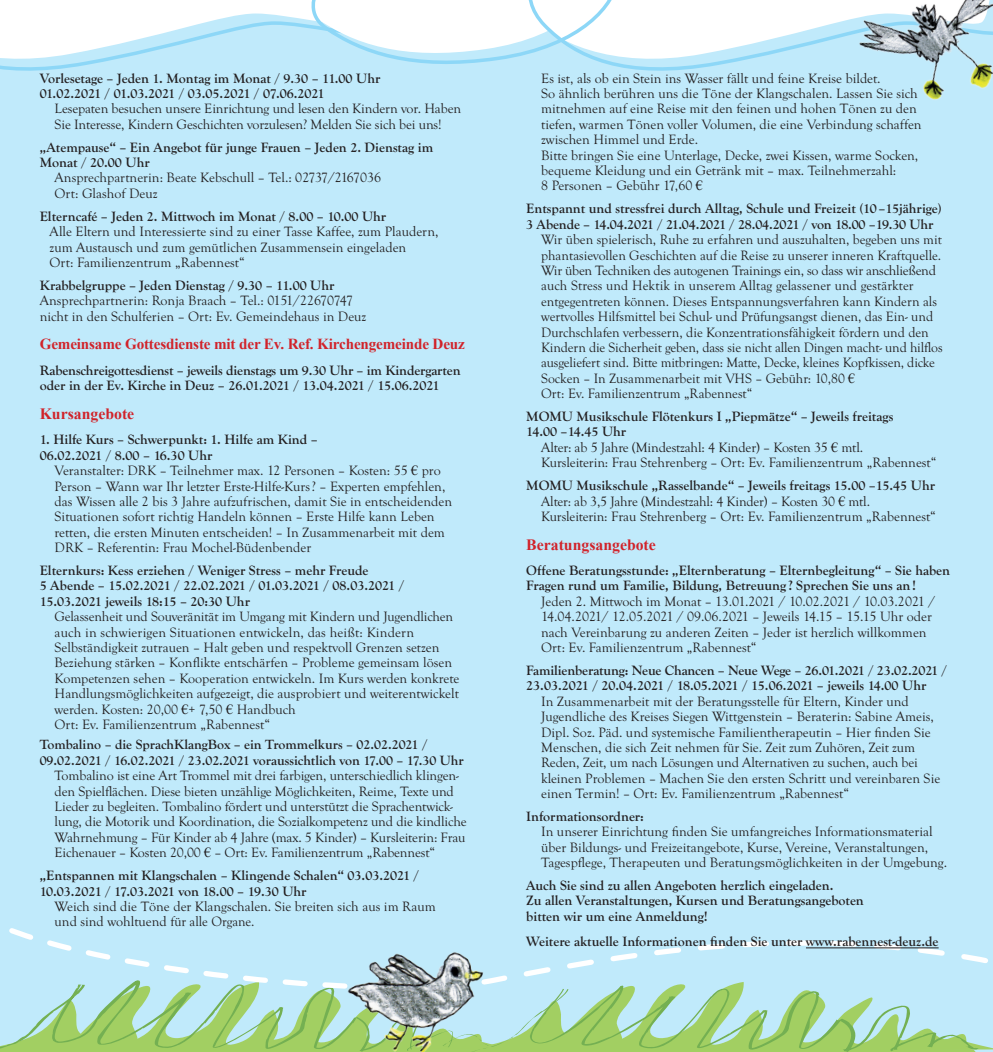
<style>
.page{position:relative;width:993px;height:1052px;background:#fff}
.page>*{position:absolute;margin:0;border:0;box-sizing:border-box;transform-origin:0 0}
.t1{font:700 15.75px "Times New Roman";color:#d1232a}
.t2{font:700 15.22px "Times New Roman";letter-spacing:-.01em;color:#d1232a}
.t3{font:14px/15.4px "Goudy Old Sty T";color:#231f20}
.t4{font:700 14px/15.4px "Goudy Old Sty T";color:#231f20}
.t5{font:700 13.83px/15.4px "Goudy Old Sty T";color:#231f20}
.s1{font-family:"Times New Roman"}
.s2{font-weight:700}
</style>
<div class="page">
<div style="left:0;top:0;width:992px;height:1052px;background:#c0eafb"></div>
<svg style="left:0;top:0;width:848px;height:71px"></svg>
<svg style="left:0;top:988px;width:992px;height:63px"></svg>
<svg style="left:9px;top:928px;width:979px;height:60px"></svg>
<img style="left:334px;top:928px;width:161px;height:124px">
<img style="left:848px;top:0;width:144px;height:100px">
<hr style="left:805px;top:947px;width:133px;height:1px;background:#231f20">
<p class="t4" style="left:40px;top:70px;width:342px">Vorlesetage – Jeden 1. Montag im Monat / 9.30 – 11.00 Uhr<br>01.02.2021 / 01.03.2021 / 03.05.2021 / 07.06.2021</p>
<p class="t3" style="left:55px;top:101px;width:408px">Lesepaten besuchen unsere Einrichtung und lesen den Kindern vor. Haben<br>Sie Interesse, Kindern Geschichten vorzulesen? Melden Sie sich bei uns!</p>
<p class="t4" style="left:40px;top:139px;width:395px">„Atempause“ – Ein Angebot für junge Frauen – Jeden 2. Dienstag im<br>Monat / 20.00 Uhr</p>
<p class="t3" style="left:55px;top:170px;width:328px">Ansprechpartnerin: Beate Kebschull – Tel.: 02737/2167036<br>Ort: Glashof Deuz</p>
<p class="t4" style="left:40px;top:208px;width:348px">Elterncafé – Jeden 2. Mittwoch im Monat / 8.00 – 10.00 Uhr</p>
<p class="t3" style="left:50px;top:224px;width:390px">Alle Eltern und Interessierte sind zu einer Tasse Kaffee, zum Plaudern, zum Austausch und zum gemütlichen Zusammensein eingeladen<br>Ort: Familienzentrum „Rabennest“</p>
<p class="t4" style="left:40px;top:277px;width:296px">Krabbelgruppe – Jeden Dienstag / 9.30 – 11.00 Uhr</p>
<p class="t3" style="left:40px;top:293px;width:328px">Ansprechpartnerin: Ronja Braach – Tel.: 0151/22670747 nicht in den Schulferien – Ort: Ev. Gemeindehaus in Deuz</p>
<p class="t2" style="left:40px;top:334px;width:426px">Gemeinsame Gottesdienste mit der Ev. Ref. Kirchengemeinde Deuz</p>
<p class="t4" style="left:40px;top:362px;width:422px">Rabenschreigottesdienst – jeweils dienstags um 9.30 Uhr – im Kindergarten oder in der Ev. Kirche in Deuz – 26.01.2021 / 13.04.2021 / 15.06.2021</p>
<p class="t1" style="left:40px;top:403px;width:96px">Kursangebote</p>
<p class="t4" style="left:40px;top:432px;width:279px">1. Hilfe Kurs – Schwerpunkt: 1. Hilfe am Kind –<br>06.02.2021 / 8.00 – 16.30 Uhr</p>
<p class="t3" style="left:55px;top:463px;width:399px">Veranstalter: DRK – Teilnehmer max. 12 Personen – Kosten: 55 <span class="s1">€</span> pro Person – Wann war Ihr letzter Erste-Hilfe-Kurs? – Experten empfehlen, das Wissen alle 2 bis 3 Jahre aufzufrischen, damit Sie in entscheidenden Situationen sofort richtig Handeln können – Erste Hilfe kann Leben retten, die ersten Minuten entscheiden! – In Zusammenarbeit mit dem DRK – Referentin: Frau Mochel-Büdenbender</p>
<p class="t4" style="left:40px;top:563px;width:366px">Elternkurs: Kess erziehen / Weniger Stress – mehr Freude<br>5 Abende – 15.02.2021 / 22.02.2021 / 01.03.2021 / 08.03.2021 /<br>15.03.2021 jeweils 18:15 – 20:30 Uhr</p>
<p class="t3" style="left:55px;top:609px;width:406px">Gelassenheit und Souveränität im Umgang mit Kindern und Jugendlichen auch in schwierigen Situationen entwickeln, das heißt: Kindern Selbständigkeit zutrauen – Halt geben und respektvoll Grenzen setzen Beziehung stärken – Konflikte entschärfen – Probleme gemeinsam lösen Kompetenzen sehen – Kooperation entwickeln. Im Kurs werden konkrete Handlungsmöglichkeiten aufgezeigt, die ausprobiert und weiterentwickelt werden. Kosten: 20,00 <span class="s1">€</span>+ 7,50 <span class="s1">€</span> Handbuch<br>Ort: Ev. Familienzentrum „Rabennest“</p>
<p class="t5" style="left:40px;top:737px;width:425px">Tombalino – die SprachKlangBox – ein Trommelkurs – 02.02.2021 /<br>09.02.2021 / 16.02.2021 / 23.02.2021 voraussichtlich von 17.00 – 17.30 Uhr</p>
<p class="t3" style="left:55px;top:768px;width:413px">Tombalino ist eine Art Trommel mit drei farbigen, unterschiedlich klingen&shy;den Spielflächen. Diese bieten unzählige Möglichkeiten, Reime, Texte und Lieder zu begleiten. Tombalino fördert und unterstützt die Sprachentwick&shy;lung, die Motorik und Koordination, die Sozialkompetenz und die kindliche Wahrnehmung – Für Kinder ab 4 Jahre (max. 5 Kinder) – Kursleiterin: Frau Eichenauer – Kosten 20,00 <span class="s1">€</span> – Ort: Ev. Familienzentrum „Rabennest“</p>
<p class="t4" style="left:40px;top:868px;width:381px">„Entspannen mit Klangschalen – Klingende Schalen“ 03.03.2021 /<br>10.03.2021 / 17.03.2021 von 18.00 – 19.30 Uhr</p>
<p class="t3" style="left:55px;top:898px;width:382px">Weich sind die Töne der Klangschalen. Sie breiten sich aus im Raum und sind wohltuend für alle Organe.</p>
<p class="t3" style="left:541px;top:70px;width:382px">Es ist, als ob ein Stein ins Wasser fällt und feine Kreise bildet.<br>So ähnlich berühren uns die Töne der Klangschalen. Lassen Sie sich mitnehmen auf eine Reise mit den feinen und hohen Tönen zu den tiefen, warmen Tönen voller Volumen, die eine Verbindung schaffen zwischen Himmel und Erde.<br>Bitte bringen Sie eine Unterlage, Decke, zwei Kissen, warme Socken, bequeme Kleidung und ein Getränk mit – max. Teilnehmerzahl:<br>8 Personen – Gebühr 17,60 <span class="s1">€</span></p>
<p class="t4" style="left:526px;top:201px;width:417px">Entspannt und stressfrei durch Alltag, Schule und Freizeit (10–15jährige)<br>3 Abende – 14.04.2021 / 21.04.2021 / 28.04.2021 / von 18.00 –19.30 Uhr</p>
<p class="t3" style="left:541px;top:232px;width:403px">Wir üben spielerisch, Ruhe zu erfahren und auszuhalten, begeben uns mit phantasievollen Geschichten auf die Reise zu unserer inneren Kraftquelle.<br>Wir üben Techniken des autogenen Trainings ein, so dass wir anschließend auch Stress und Hektik in unserem Alltag gelassener und gestärkter entgegentreten können. Dieses Entspannungsverfahren kann Kindern als wertvolles Hilfsmittel bei Schul- und Prüfungsangst dienen, das Ein- und Durchschlafen verbessern, die Konzentrationsfähigkeit fördern und den Kindern die Sicherheit geben, dass sie nicht allen Dingen macht- und hilflos ausgeliefert sind. Bitte mitbringen: Matte, Decke, kleines Kopfkissen, dicke Socken – In Zusammenarbeit mit VHS – Gebühr: 10,80 <span class="s1">€<br></span>Ort: Ev. Familienzentrum „Rabennest“</p>
<p class="t4" style="left:526px;top:409px;width:368px">MOMU Musikschule Flötenkurs I „Piepmätze“ – Jeweils freitags</p>
<p class="t4" style="left:526px;top:424px;width:101px">14.00 –14.45 Uhr</p>
<p class="t3" style="left:541px;top:440px;width:323px">Alter: ab 5 Jahre (Mindestzahl: 4 Kinder) – Kosten 35 <span class="s1">€</span> mtl.</p>
<p class="t3" style="left:541px;top:455px;width:396px">Kursleiterin: Frau Stehrenberg – Ort: Ev. Familienzentrum „Rabennest“</p>
<p class="t3" style="left:541px;top:478px;width:396px;text-indent:-15px"><span class="s2">MOMU Musikschule „Rasselbande“ – Jeweils freitags 15.00 –15.45 Uhr<br></span>Alter: ab 3,5 Jahre (Mindestzahl: 4 Kinder) – Kosten 30 <span class="s1">€</span> mtl.<br>Kursleiterin: Frau Stehrenberg – Ort: Ev. Familienzentrum „Rabennest“</p>
<p class="t1" style="left:526px;top:533px;width:131px">Beratungsangebote</p>
<p class="t4" style="left:526px;top:563px;width:425px">Offene Beratungsstunde: „Elternberatung – Elternbegleitung“ – Sie haben<br>Fragen rund um Familie, Bildung, Betreuung ? Sprechen Sie uns an!</p>
<p class="t3" style="left:541px;top:594px;width:395px">Jeden 2. Mittwoch im Monat – 13.01.2021 / 10.02.2021 / 10.03.2021 / 14.04.2021/ 12.05.2021 / 09.06.2021 – Jeweils 14.15 – 15.15 Uhr oder nach Vereinbarung zu anderen Zeiten – Jeder ist herzlich willkommen Ort: Ev. Familienzentrum „Rabennest“</p>
<p class="t4" style="left:526px;top:662px;width:422px">Familienberatung: Neue Chancen – Neue Wege – 26.01.2021 / 23.02.2021 /<br>23.03.2021 / 20.04.2021 / 18.05.2021 / 15.06.2021 – jeweils 14.00 Uhr</p>
<p class="t3" style="left:541px;top:693px;width:400px">In Zusammenarbeit mit der Beratungsstelle für Eltern, Kinder und Jugendliche des Kreises Siegen Wittgenstein – Beraterin: Sabine Ameis, Dipl. Soz. Päd. und systemische Familientherapeutin – Hier finden Sie Menschen, die sich Zeit nehmen für Sie. Zeit zum Zuhören, Zeit zum Reden, Zeit, um nach Lösungen und Alternativen zu suchen, auch bei kleinen Problemen – Machen Sie den ersten Schritt und vereinbaren Sie einen Termin! – Ort: Ev. Familienzentrum „Rabennest“</p>
<p class="t4" style="left:526px;top:808px;width:119px">Informationsordner:</p>
<p class="t3" style="left:541px;top:824px;width:407px">In unserer Einrichtung finden Sie umfangreiches Informationsmaterial über Bildungs- und Freizeitangebote, Kurse, Vereine, Veranstaltungen,<br>Tagespflege, Therapeuten und Beratungsmöglichkeiten in der Umgebung.</p>
<p class="t4" style="left:526px;top:878px;width:339px">Auch Sie sind zu allen Angeboten herzlich eingeladen.<br>Zu allen Veranstaltungen, Kursen und Beratungsangeboten bitten wir um eine Anmeldung!</p>
<p class="t4" style="left:526px;top:934px;width:413px">Weitere aktuelle Informationen finden Sie unter www.rabennest-deuz.de</p>
</div>
